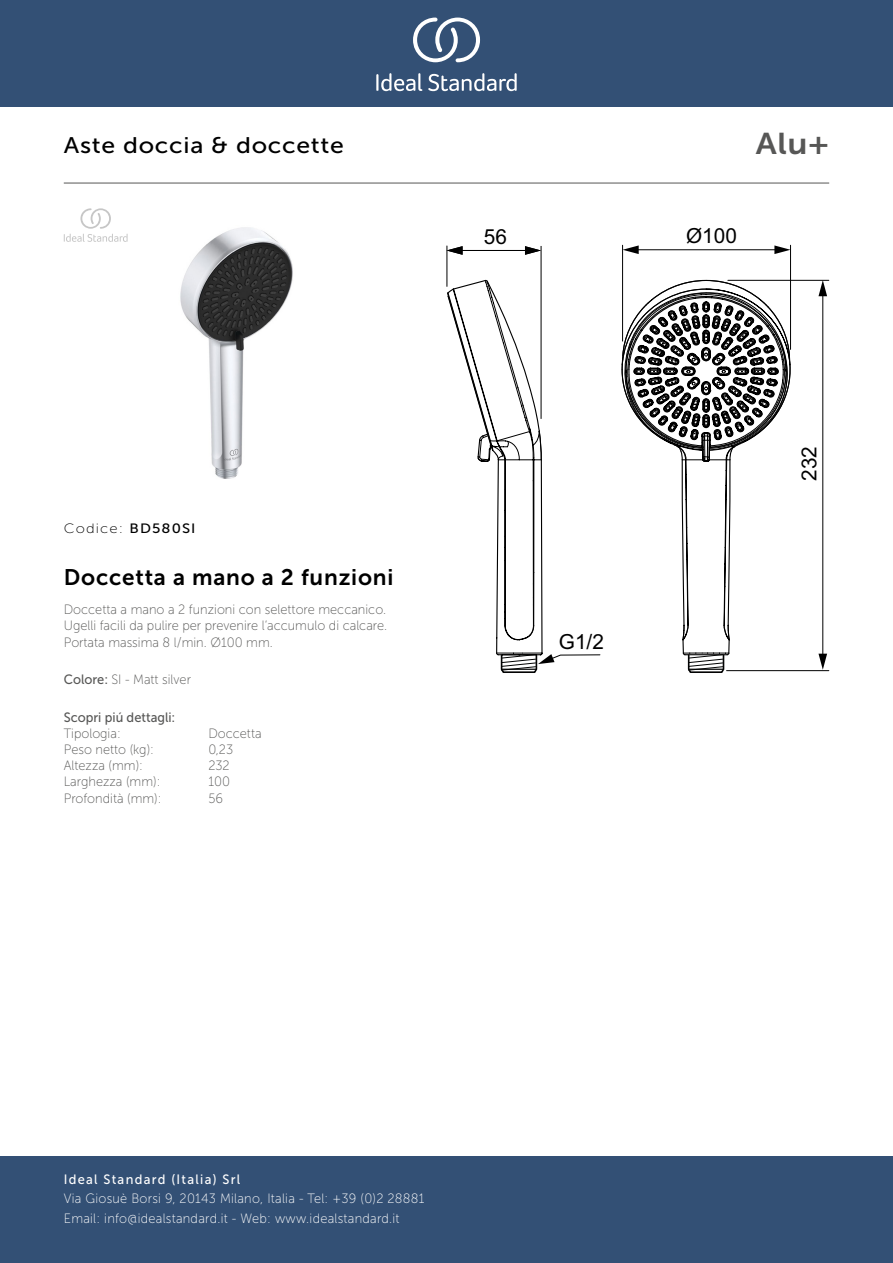
<style>
.page{position:relative;width:893px;height:1263px;background:#fff}
.page>*{position:absolute;margin:0;border:0;box-sizing:border-box;transform-origin:0 0}
._001_Produkttyp{font:30px "Museo Sans 700";color:#575756;scale:1.1 1}
.Article_Name{font:22.5px "Museo Sans 700";letter-spacing:.035em;color:#000}
.t1{font:22.5px "Museo Sans 500";letter-spacing:.03em;color:#000;scale:1.1 1}
.t2{font:20.85px "Arial";color:#000}
.Marketing_Descriptio{font:13.5px/16.2px "Museo Sans 100";color:#575756;text-align:justify;scale:.95 1}
.t3{font:13.5px/19.5px "Museo Sans 100";letter-spacing:.02em;color:#fff;scale:.95 1}
.t4{font:13.5px "Museo Sans 500";letter-spacing:.1em;color:#fff;scale:.95 1}
.Colour{font:13.5px "Museo Sans 100";color:#575756;scale:.95 1}
.t5{font:13.5px "Museo Sans 500";color:#575756;scale:.95 1}
.Type{font:13.5px "Museo Sans 100";color:#575756;scale:.95 1}
.Net_Weight__kg{font:13.5px "Museo Sans 100";color:#575756;scale:.95 1}
.Width__mm{font:13.5px "Museo Sans 100";color:#575756;scale:.95 1}
.Depth__mm{font:13.5px "Museo Sans 100";color:#575756;scale:.95 1}
.Height__mm{font:13.5px "Museo Sans 100";color:#575756;scale:.95 1}
.t6{font:13.5px "Museo Sans 100";letter-spacing:.075em;color:#000;scale:1.1 1}
.s1{font-family:"Museo Sans 500"}
</style>
<div class="page">
<div style="left:0;top:1157px;width:893px;height:106px;background:#335075"></div>
<div style="left:0;top:0;width:893px;height:107px;background:#335075"></div>
<svg style="left:428px;top:73px;width:89px;height:18px"></svg>
<svg style="left:376px;top:73px;width:46px;height:18px"></svg>
<svg style="left:413px;top:18px;width:67px;height:44px"></svg>
<hr style="left:64px;top:183px;width:765px;height:1px;background:#575756">
<img style="left:180px;top:227px;width:113px;height:252px">
<hr style="left:541px;top:246px;width:1px;height:173px;background:#000">
<hr style="left:447px;top:246px;width:1px;height:40px;background:#000">
<hr style="left:460px;top:250px;width:68px;height:1px;background:#000">
<svg style="left:446px;top:246px;width:17px;height:9px"></svg>
<svg style="left:525px;top:246px;width:16px;height:9px"></svg>
<svg style="left:621px;top:279px;width:206px;height:394px"></svg>
<hr style="left:728px;top:280px;width:101px;height:1px;background:#000">
<hr style="left:636px;top:249px;width:141px;height:1px;background:#000">
<svg style="left:623px;top:245px;width:16px;height:9px"></svg>
<svg style="left:774px;top:245px;width:16px;height:9px"></svg>
<hr style="left:790px;top:245px;width:1px;height:104px;background:#000">
<hr style="left:622px;top:245px;width:1px;height:96px;background:#000">
<svg style="left:446px;top:279px;width:155px;height:394px"></svg>
<hr style="left:726px;top:670px;width:103px;height:1px;background:#000">
<svg style="left:64px;top:208px;width:64px;height:34px"></svg>
<p class="t1" style="left:64px;top:133px;width:256px">Aste doccia &amp; doccette</p>
<p class="_001_Produkttyp" style="left:756px;top:127px;width:68px">Alu+</p>
<p class="t6" style="left:64px;top:521px;width:121px">Codice: <span class="s1">BD580SI</span></p>
<p class="Article_Name" style="left:64px;top:565px;width:331px">Doccetta a mano a 2 funzioni</p>
<p class="Marketing_Descriptio" style="left:64px;top:602px;width:342px">Doccetta a mano a 2 funzioni con selettore meccanico.<br>Ugelli facili da pulire per prevenire l‘accumulo di calcare.<br>Portata massima 8 l/min. Ø100 mm.</p>
<p class="Colour" style="left:64px;top:672px;width:135px"><span class="s1">Colore:</span> SI - Matt silver</p>
<p class="t5" style="left:64px;top:709px;width:119px">Scopri piú dettagli:</p>
<p class="Type" style="left:64px;top:726px;width:62px">Tipologia:</p>
<p class="Type" style="left:208px;top:726px;width:58px">Doccetta</p>
<p class="Net_Weight__kg" style="left:64px;top:742px;width:96px">Peso netto (kg):</p>
<p class="Net_Weight__kg" style="left:208px;top:742px;width:28px">0,23</p>
<p class="Height__mm" style="left:64px;top:758px;width:85px">Altezza (mm):</p>
<p class="Height__mm" style="left:208px;top:758px;width:24px">232</p>
<p class="Width__mm" style="left:64px;top:774px;width:103px">Larghezza (mm):</p>
<p class="Width__mm" style="left:208px;top:774px;width:24px">100</p>
<p class="Depth__mm" style="left:64px;top:791px;width:104px">Profondità (mm):</p>
<p class="Depth__mm" style="left:208px;top:791px;width:17px">56</p>
<p class="t2" style="left:484px;top:223px;width:25px">56</p>
<p class="t2" style="left:686px;top:222px;width:52px">Ø100</p>
<p class="t2" style="left:559px;top:628px;width:47px">G1/2</p>
<p class="t2" style="left:795px;top:481px;width:36px;rotate:-90deg">232</p>
<p class="t4" style="left:64px;top:1172px;width:187px">Ideal Standard (Italia) Srl</p>
<p class="t3" style="left:64px;top:1189px;width:381px">Via Giosuè Borsi 9, 20143 Milano, Italia - Tel: +39 (0)2 28881<br>Email: info@idealstandard.it - Web: www.idealstandard.it</p>
</div>
